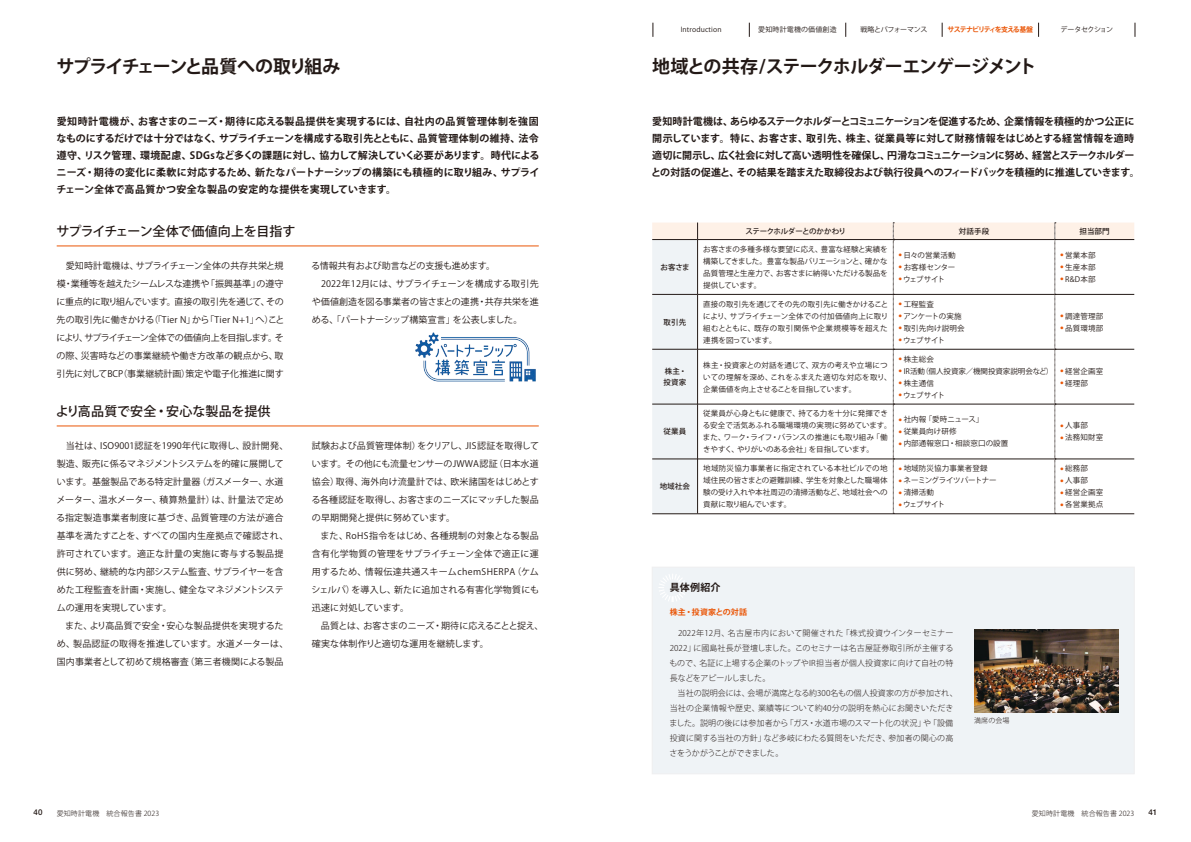
<style>
.page{position:relative;width:1191px;height:842px;background:#fff}
.page>*{position:absolute;margin:0;border:0;box-sizing:border-box;transform-origin:0 0}
.t1{font:700 18px "Koz Go Pr 6 N";letter-spacing:-.075em;color:#231916}
.t2{font:500 13px "Koz Go Pr 6 N";letter-spacing:-.01em;color:#231916}
.t3{font:500 13px "Koz Go Pr 6 N";letter-spacing:.01em;color:#231916}
.t4{font:700 10px/17px "Koz Go Pr 6 N";letter-spacing:-.015em;color:#231916;text-align:justify}
.t5{font:9px/18px "Koz Go Pr 6 N";letter-spacing:.01em;color:#231916}
.t6{font:300 8px/15px "Koz Go Pr 6 N";letter-spacing:.01em;color:#231916}
.t7{font:700 8px "Koz Go Pr 6 N";letter-spacing:.02em;color:#ea5506}
.t8{font:500 8px "Helvetica Neue LTW1 G";color:#231916}
.t9{font:7.5px/12px "Koz Go Pr 6 N";letter-spacing:.01em;color:#231916;text-align:justify}
.t10{font:500 7.5px/11px "Koz Go Pr 6 N";letter-spacing:.02em;color:#231916}
.t11{font:500 7.5px "Koz Go Pr 6 N";letter-spacing:-.06em;color:#231916}
.t12{font:7.5px "Koz Go Pr 6 N";letter-spacing:-.05em;color:#231916}
.t13{font:7.5px "Koz Go Pr 6 N";letter-spacing:-.02em;color:#231916}
.t14{font:7.5px "Koz Go Pr 6 N";letter-spacing:-.015em;color:#231916}
.t15{font:300 7px "Koz Go Pr 6 N";letter-spacing:.02em;color:#231916}
.t16{font:7px "Koz Go Pr 6 N";letter-spacing:.02em;color:#231916}
.t17{font:7px "Koz Go Pr 6 N";letter-spacing:-.06em;color:#231916}
.t18{font:700 7px "Koz Go Pr 6 N";letter-spacing:-.12em;color:#ea5506}
</style>
<div class="page">
<hr style="left:57px;top:246px;width:482px;height:1px;background:#ea5506">
<hr style="left:57px;top:426px;width:482px;height:1px;background:#ea5506">
<img style="left:415px;top:332px;width:121px;height:50px">
<hr style="left:652px;top:514px;width:45px;height:1px;background:#231916">
<hr style="left:697px;top:514px;width:196px;height:1px;background:#231916">
<hr style="left:893px;top:514px;width:161px;height:1px;background:#231916">
<hr style="left:1054px;top:514px;width:80px;height:1px;background:#231916">
<svg style="left:652px;top:223px;width:482px;height:291px"></svg>
<hr style="left:697px;top:240px;width:1px;height:54px;background:#231916">
<hr style="left:697px;top:294px;width:1px;height:55px;background:#231916">
<hr style="left:697px;top:349px;width:1px;height:55px;background:#231916">
<hr style="left:697px;top:404px;width:1px;height:55px;background:#231916">
<hr style="left:697px;top:459px;width:1px;height:55px;background:#231916">
<div style="left:652px;top:567px;width:482px;height:207px;background:#eff3f6"></div>
<img style="left:974px;top:629px;width:144px;height:84px">
<svg style="left:659px;top:574px;width:28px;height:28px"></svg>
<svg style="left:653px;top:23px;width:1px;height:14px"></svg>
<svg style="left:749px;top:23px;width:1px;height:14px"></svg>
<svg style="left:845px;top:23px;width:1px;height:14px"></svg>
<svg style="left:942px;top:23px;width:1px;height:14px"></svg>
<svg style="left:1038px;top:23px;width:1px;height:14px"></svg>
<svg style="left:1134px;top:23px;width:1px;height:14px"></svg>
<p class="t16" style="left:680px;top:25px;width:42px">Introduction</p>
<p class="t16" style="left:758px;top:25px;width:80px">愛知時計電機の価値創造</p>
<p class="t17" style="left:860px;top:25px;width:68px">戦略とパフォーマンス</p>
<p class="t18" style="left:947px;top:25px;width:87px">サステナビリティを支える基盤</p>
<p class="t17" style="left:1060px;top:25px;width:54px">データセクション</p>
<h1 class="t1" style="left:56px;top:56px;width:286px">サプライチェーンと品質への取り組み</h1>
<h1 class="t1" style="left:652px;top:56px;width:386px">地域との共存/ステークホルダーエンゲージメント</h1>
<p class="t4" style="left:56px;top:113px;width:484px">愛知時計電機が、お客さまのニーズ・期待に応える製品提供を実現するには、自社内の品質管理体制を強固なものにするだけでは十分ではなく、サプライチェーンを構成する取引先とともに、品質管理体制の維持、法令遵守、リスク管理、環境配慮、SDGsなど多くの課題に対し、協力して解決していく必要があります。時代によるニーズ・期待の変化に柔軟に対応するため、新たなパートナーシップの構築にも積極的に取り組み、サプライチェーン全体で高品質かつ安全な製品の安定的な提供を実現していきます。</p>
<h2 class="t2" style="left:56px;top:224px;width:240px">サプライチェーン全体で価値向上を目指す</h2>
<p class="t5" style="left:57px;top:257px;width:229px;text-align:justify">　愛知時計電機は、サプライチェーン全体の共存共栄と規模・業種等を越えたシームレスな連携や「振興基準」の遵守に重点的に取り組んでいます。直接の取引先を通じて、その先の取引先に働きかける（「Tier N」から「Tier N+1」へ）ことにより、サプライチェーン全体での価値向上を目指します。その際、災害時などの事業継続や働き方改革の観点から、取引先に対してBCP（事業継続計画）策定や電子化推進に関す</p>
<p class="t5" style="left:311px;top:257px;width:229px">る情報共有および助言などの支援も進めます。<br>　2022年12月には、サプライチェーンを構成する取引先や価値創造を図る事業者の皆さまとの連携・共存共栄を進める、「パートナーシップ構築宣言」を公表しました。</p>
<h2 class="t3" style="left:56px;top:404px;width:216px">より高品質で安全・安心な製品を提供</h2>
<p class="t5" style="left:56px;top:437px;width:234px">　当社は、ISO9001認証を1990年代に取得し、設計開発、製造、販売に係るマネジメントシステムを的確に展開しています。基盤製品である特定計量器（ガスメーター、水道メーター、温水メーター、積算熱量計）は、計量法で定める指定製造事業者制度に基づき、品質管理の方法が適合基準を満たすことを、すべての国内生産拠点で確認され、許可されています。適正な計量の実施に寄与する製品提供に努め、継続的な内部システム監査、サプライヤーを含めた工程監査を計画・実施し、健全なマネジメントシステムの運用を実現しています。<br>　また、より高品質で安全・安心な製品提供を実現するため、製品認証の取得を推進しています。水道メーターは、国内事業者として初めて規格審査（第三者機関による製品</p>
<p class="t5" style="left:311px;top:437px;width:234px">試験および品質管理体制）をクリアし、JIS認証を取得しています。その他にも流量センサーのJWWA認証（日本水道協会）取得、海外向け流量計では、欧米諸国をはじめとする各種認証を取得し、お客さまのニーズにマッチした製品の早期開発と提供に努めています。<br>　また、RoHS指令をはじめ、各種規制の対象となる製品含有化学物質の管理をサプライチェーン全体で適正に運用するため、情報伝達共通スキームchemSHERPA（ケムシェルパ）を導入し、新たに追加される有害化学物質にも迅速に対処しています。<br>　品質とは、お客さまのニーズ・期待に応えることと捉え、確実な体制作りと適切な運用を継続します。</p>
<p class="t4" style="left:651px;top:113px;width:490px;text-align:left">愛知時計電機は、あらゆるステークホルダーとコミュニケーションを促進するため、企業情報を積極的かつ公正に開示しています。特に、お客さま、取引先、株主、従業員等に対して財務情報をはじめとする経営情報を適時適切に開示し、広く社会に対して高い透明性を確保し、円滑なコミュニケーションに努め、経営とステークホルダーとの対話の促進と、その結果を踏まえた取締役および執行役員へのフィードバックを積極的に推進していきます。</p>
<p class="t10" style="left:660px;top:262px;width:31px">お客さま</p>
<p class="t10" style="left:663px;top:317px;width:24px">取引先</p>
<p class="t11" style="left:745px;top:227px;width:102px">ステークホルダーとのかかわり</p>
<p class="t10" style="left:958px;top:226px;width:32px">対話手段</p>
<p class="t10" style="left:1079px;top:226px;width:32px">担当部門</p>
<p class="t9" style="left:703px;top:243px;width:186px">お客さまの多種多様な要望に応え、豊富な経験と実績を構築してきました。豊富な製品バリエーションと、確かな品質管理と生産力で、お客さまに納得いただける製品を提供しています。</p>
<p class="t9" style="left:899px;top:249px;width:58px"><sup>●</sup> 日々の営業活動</p>
<p class="t14" style="left:899px;top:263px;width:58px"><sup>●</sup> お客様センター</p>
<p class="t9" style="left:899px;top:273px;width:48px"><sup>●</sup> ウェブサイト</p>
<p class="t9" style="left:703px;top:298px;width:187px">直接の取引先を通じてその先の取引先に働きかけることにより、サプライチェーン全体での付加価値向上に取り組むとともに、既存の取引関係や企業規模等を超えた連携を図っています。</p>
<p class="t9" style="left:899px;top:298px;width:37px"><sup>●</sup> 工程監査</p>
<p class="t13" style="left:899px;top:312px;width:64px"><sup>●</sup> アンケートの実施</p>
<p class="t9" style="left:899px;top:322px;width:67px"><sup>●</sup> 取引先向け説明会</p>
<p class="t9" style="left:899px;top:334px;width:48px"><sup>●</sup> ウェブサイト</p>
<p class="t9" style="left:1060px;top:249px;width:37px"><sup>●</sup> 営業本部</p>
<p class="t9" style="left:1060px;top:261px;width:37px"><sup>●</sup> 生産本部</p>
<p class="t9" style="left:1060px;top:273px;width:37px"><sup>●</sup> R&amp;D本部</p>
<p class="t9" style="left:1060px;top:310px;width:44px"><sup>●</sup> 調達管理部</p>
<p class="t9" style="left:1060px;top:322px;width:44px"><sup>●</sup> 品質環境部</p>
<p class="t10" style="left:663px;top:366px;width:25px">株主・投資家</p>
<p class="t9" style="left:703px;top:359px;width:190px;text-align:left">株主・投資家との対話を通じて、双方の考えや立場についての理解を深め、これをふまえた適切な対応を取り、企業価値を向上させることを目指しています。</p>
<p class="t9" style="left:899px;top:353px;width:37px"><sup>●</sup> 株主総会</p>
<p class="t9" style="left:899px;top:365px;width:156px"><sup>●</sup> IR活動（個人投資家／機関投資家説明会など）</p>
<p class="t9" style="left:899px;top:377px;width:37px"><sup>●</sup> 株主通信</p>
<p class="t9" style="left:899px;top:389px;width:48px"><sup>●</sup> ウェブサイト</p>
<p class="t10" style="left:663px;top:426px;width:24px">従業員</p>
<p class="t10" style="left:659px;top:481px;width:32px">地域社会</p>
<p class="t9" style="left:703px;top:408px;width:190px;text-align:left">従業員が心身ともに健康で、持てる力を十分に発揮できる安全で活気あふれる職場環境の実現に努めています。また、ワーク・ライフ・バランスの推進にも取り組み「働きやすく、やりがいのある会社」を目指しています。</p>
<p class="t9" style="left:899px;top:414px;width:86px"><sup>●</sup> 社内報「愛時ニュース」</p>
<p class="t9" style="left:899px;top:426px;width:59px"><sup>●</sup> 従業員向け研修</p>
<p class="t9" style="left:899px;top:438px;width:111px"><sup>●</sup> 内部通報窓口・相談窓口の設置</p>
<p class="t9" style="left:703px;top:463px;width:186px">地域防災協力事業者に指定されている本社ビルでの地域住民の皆さまとの避難訓練、学生を対象とした職場体験の受け入れや本社周辺の清掃活動など、地域社会への貢献に取り組んでいます。</p>
<p class="t9" style="left:899px;top:463px;width:90px"><sup>●</sup> 地域防災協力事業者登録</p>
<p class="t12" style="left:899px;top:476px;width:99px"><sup>●</sup> ネーミングライツパートナー</p>
<p class="t9" style="left:899px;top:487px;width:37px"><sup>●</sup> 清掃活動</p>
<p class="t9" style="left:899px;top:499px;width:48px"><sup>●</sup> ウェブサイト</p>
<p class="t9" style="left:1060px;top:365px;width:44px"><sup>●</sup> 経営企画室</p>
<p class="t9" style="left:1060px;top:377px;width:29px"><sup>●</sup> 経理部</p>
<p class="t9" style="left:1060px;top:420px;width:29px"><sup>●</sup> 人事部</p>
<p class="t9" style="left:1060px;top:432px;width:44px"><sup>●</sup> 法務知財室</p>
<p class="t9" style="left:1060px;top:463px;width:29px"><sup>●</sup> 総務部</p>
<p class="t9" style="left:1060px;top:475px;width:29px"><sup>●</sup> 人事部</p>
<p class="t9" style="left:1060px;top:487px;width:44px"><sup>●</sup> 経営企画室</p>
<p class="t9" style="left:1060px;top:499px;width:44px"><sup>●</sup> 各営業拠点</p>
<p class="t4" style="left:670px;top:579px;width:52px">具体例紹介</p>
<p class="t7" style="left:670px;top:608px;width:79px">株主・投資家との対話</p>
<p class="t6" style="left:669px;top:626px;width:290px">　2022年12月、名古屋市内において開催された「株式投資ウインターセミナー2022」に國島社長が登壇しました。このセミナーは名古屋証券取引所が主催するもので、名証に上場する企業のトップやIR担当者が個人投資家に向けて自社の特長などをアピールしました。<br>　当社の説明会には、会場が満席となる約300名もの個人投資家の方が参加され、当社の企業情報や歴史、業績等について約40分の説明を熱心にお聞きいただきました。説明の後には参加者から「ガス・水道市場のスマート化の状況」や「設備投資に関する当社の方針」など多岐にわたる質問をいただき、参加者の関心の高さをうかがうことができました。</p>
<p class="t15" style="left:974px;top:716px;width:37px">満席の会場</p>
<p class="t8" style="left:34px;top:808px;width:10px">40</p>
<p class="t15" style="left:57px;top:809px;width:104px">愛知時計電機　統合報告書 2023</p>
<p class="t15" style="left:1031px;top:809px;width:104px">愛知時計電機　統合報告書 2023</p>
<p class="t8" style="left:1148px;top:808px;width:10px">41</p>
</div>
